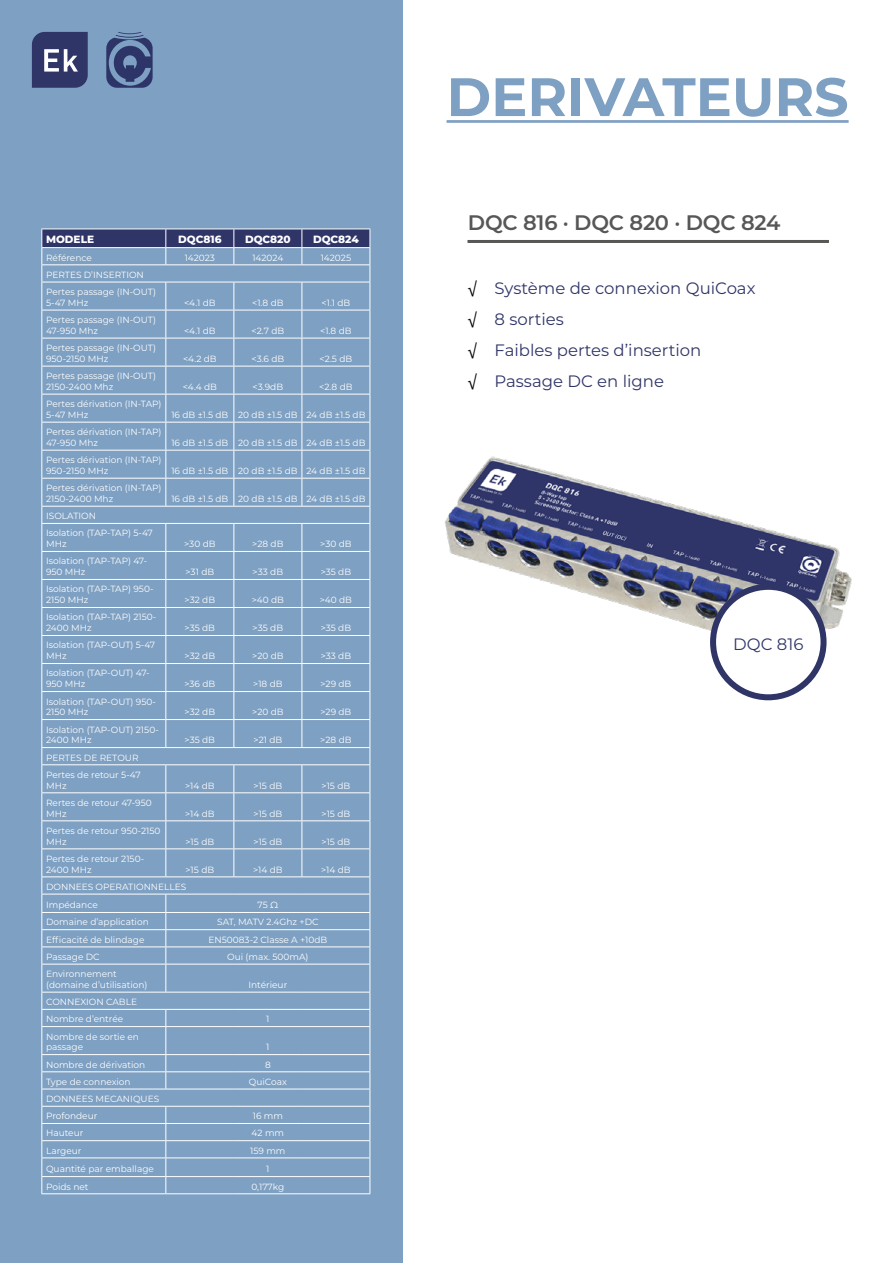
<style>
.page{position:relative;width:893px;height:1263px;background:#fff}
.page>*{position:absolute;margin:0;border:0;box-sizing:border-box;transform-origin:0 0}
.t1{font:700 54px "Montserrat";color:#7ea0c2}
.t2{font:600 21px "Montserrat";letter-spacing:-.01em;color:#575756}
.t3{font:16.5px "Montserrat";color:#303568}
.t4{font:800 10.5px "Montserrat";color:#fff}
.t5{font:9px/10.8px "Montserrat";color:#fff}
.s1{font-family:"Helvetica Neue LT Std";color:#000}
</style>
<div class="page">
<div style="left:0;top:0;width:402px;height:1263px;background:#7ea0c2"></div>
<svg style="left:32px;top:32px;width:56px;height:56px;background:#494e7b"></svg>
<svg style="left:106px;top:32px;width:47px;height:56px"></svg>
<hr style="left:467px;top:240px;width:362px;height:3px;background:#575756">
<hr style="left:447px;top:120px;width:402px;height:3px;background:#7ea0c2">
<img style="left:444px;top:456px;width:408px;height:211px">
<div style="left:713px;top:587px;width:110px;height:110px;background:#fff;border-radius:50%"></div>
<div style="left:710px;top:584px;width:116px;height:116px;border:6px solid #303568;border-radius:50%"></div>
<hr style="left:41px;top:1193px;width:125px;height:1px;background:#fff">
<hr style="left:166px;top:1193px;width:68px;height:1px;background:#fff">
<hr style="left:234px;top:1193px;width:68px;height:1px;background:#fff">
<hr style="left:302px;top:1193px;width:68px;height:1px;background:#fff">
<svg style="left:41px;top:229px;width:330px;height:964px"></svg>
<hr style="left:41px;top:247px;width:125px;height:1px;background:#fff">
<hr style="left:166px;top:247px;width:68px;height:1px;background:#fff">
<hr style="left:234px;top:247px;width:68px;height:1px;background:#fff">
<hr style="left:302px;top:247px;width:68px;height:1px;background:#fff">
<p class="t4" style="left:46px;top:232px;width:50px">MODELE</p>
<p class="t4" style="left:178px;top:232px;width:45px">DQC816</p>
<p class="t4" style="left:245px;top:232px;width:47px">DQC820</p>
<p class="t4" style="left:313px;top:232px;width:47px">DQC824</p>
<p class="t5" style="left:46px;top:252px;width:47px">Référence</p>
<p class="t5" style="left:185px;top:252px;width:32px">142023</p>
<p class="t5" style="left:252px;top:252px;width:33px">142024</p>
<p class="t5" style="left:321px;top:252px;width:32px">142025</p>
<p class="t5" style="left:46px;top:269px;width:99px">PERTES D’INSERTION</p>
<p class="t5" style="left:46px;top:286px;width:111px">Pertes passage (IN-OUT)<br>5-47 MHz</p>
<p class="t5" style="left:184px;top:297px;width:33px">&lt;4.1 dB</p>
<p class="t5" style="left:252px;top:297px;width:33px">&lt;1.8 dB</p>
<p class="t5" style="left:322px;top:297px;width:30px">&lt;1.1 dB</p>
<p class="t5" style="left:46px;top:314px;width:111px">Pertes passage (IN-OUT)<br>47-950 Mhz</p>
<p class="t5" style="left:184px;top:325px;width:33px">&lt;4.1 dB</p>
<p class="t5" style="left:252px;top:325px;width:34px">&lt;2.7 dB</p>
<p class="t5" style="left:320px;top:325px;width:33px">&lt;1.8 dB</p>
<p class="t5" style="left:46px;top:342px;width:111px">Pertes passage (IN-OUT)<br>950-2150 MHz</p>
<p class="t5" style="left:183px;top:353px;width:35px">&lt;4.2 dB</p>
<p class="t5" style="left:251px;top:353px;width:34px">&lt;3.6 dB</p>
<p class="t5" style="left:320px;top:353px;width:34px">&lt;2.5 dB</p>
<p class="t5" style="left:46px;top:370px;width:111px">Pertes passage (IN-OUT)<br>2150-2400 Mhz</p>
<p class="t5" style="left:183px;top:381px;width:36px">&lt;4.4 dB</p>
<p class="t5" style="left:253px;top:381px;width:32px">&lt;3.9dB</p>
<p class="t5" style="left:319px;top:381px;width:35px">&lt;2.8 dB</p>
<p class="t5" style="left:46px;top:398px;width:117px">Pertes dérivation (IN-TAP)<br>5-47 MHz</p>
<p class="t5" style="left:171px;top:409px;width:59px">16 dB ±1.5 dB</p>
<p class="t5" style="left:238px;top:409px;width:61px">20 dB ±1.5 dB</p>
<p class="t5" style="left:306px;top:409px;width:61px">24 dB ±1.5 dB</p>
<p class="t5" style="left:46px;top:426px;width:117px">Pertes dérivation (IN-TAP)<br>47-950 Mhz</p>
<p class="t5" style="left:171px;top:437px;width:59px">16 dB ±1.5 dB</p>
<p class="t5" style="left:238px;top:437px;width:61px">20 dB ±1.5 dB</p>
<p class="t5" style="left:306px;top:437px;width:61px">24 dB ±1.5 dB</p>
<p class="t5" style="left:46px;top:454px;width:117px">Pertes dérivation (IN-TAP)<br>950-2150 MHz</p>
<p class="t5" style="left:171px;top:465px;width:59px">16 dB ±1.5 dB</p>
<p class="t5" style="left:238px;top:465px;width:61px">20 dB ±1.5 dB</p>
<p class="t5" style="left:306px;top:465px;width:61px">24 dB ±1.5 dB</p>
<p class="t5" style="left:46px;top:482px;width:117px">Pertes dérivation (IN-TAP)<br>2150-2400 Mhz</p>
<p class="t5" style="left:171px;top:493px;width:59px">16 dB ±1.5 dB</p>
<p class="t5" style="left:238px;top:493px;width:61px">20 dB ±1.5 dB</p>
<p class="t5" style="left:306px;top:493px;width:61px">24 dB ±1.5 dB</p>
<p class="t5" style="left:46px;top:510px;width:52px">ISOLATION</p>
<p class="t5" style="left:46px;top:527px;width:108px">Isolation (TAP-TAP) 5-47<br>MHz</p>
<p class="t5" style="left:184px;top:538px;width:33px">&gt;30 dB</p>
<p class="t5" style="left:252px;top:538px;width:33px">&gt;28 dB</p>
<p class="t5" style="left:320px;top:538px;width:33px">&gt;30 dB</p>
<p class="t5" style="left:46px;top:555px;width:103px">Isolation (TAP-TAP) 47-<br>950 MHz</p>
<p class="t5" style="left:185px;top:566px;width:30px">&gt;31 dB</p>
<p class="t5" style="left:253px;top:566px;width:32px">&gt;33 dB</p>
<p class="t5" style="left:321px;top:566px;width:32px">&gt;35 dB</p>
<p class="t5" style="left:46px;top:583px;width:109px">Isolation (TAP-TAP) 950-<br>2150 MHz</p>
<p class="t5" style="left:185px;top:594px;width:32px">&gt;32 dB</p>
<p class="t5" style="left:252px;top:594px;width:34px">&gt;40 dB</p>
<p class="t5" style="left:320px;top:594px;width:34px">&gt;40 dB</p>
<p class="t5" style="left:46px;top:611px;width:112px">Isolation (TAP-TAP) 2150-<br>2400 MHz</p>
<p class="t5" style="left:185px;top:622px;width:32px">&gt;35 dB</p>
<p class="t5" style="left:253px;top:622px;width:32px">&gt;35 dB</p>
<p class="t5" style="left:321px;top:622px;width:32px">&gt;35 dB</p>
<p class="t5" style="left:46px;top:639px;width:111px">Isolation (TAP-OUT) 5-47<br>MHz</p>
<p class="t5" style="left:185px;top:650px;width:32px">&gt;32 dB</p>
<p class="t5" style="left:252px;top:650px;width:33px">&gt;20 dB</p>
<p class="t5" style="left:321px;top:650px;width:32px">&gt;33 dB</p>
<p class="t5" style="left:46px;top:667px;width:105px">Isolation (TAP-OUT) 47-<br>950 MHz</p>
<p class="t5" style="left:184px;top:678px;width:32px">&gt;36 dB</p>
<p class="t5" style="left:253px;top:678px;width:31px">&gt;18 dB</p>
<p class="t5" style="left:320px;top:678px;width:33px">&gt;29 dB</p>
<p class="t5" style="left:46px;top:696px;width:111px">Isolation (TAP-OUT) 950-<br>2150 MHz</p>
<p class="t5" style="left:185px;top:706px;width:32px">&gt;32 dB</p>
<p class="t5" style="left:252px;top:706px;width:33px">&gt;20 dB</p>
<p class="t5" style="left:320px;top:706px;width:33px">&gt;29 dB</p>
<p class="t5" style="left:46px;top:724px;width:114px">Isolation (TAP-OUT) 2150-<br>2400 MHz</p>
<p class="t5" style="left:185px;top:734px;width:32px">&gt;35 dB</p>
<p class="t5" style="left:253px;top:734px;width:30px">&gt;21 dB</p>
<p class="t5" style="left:320px;top:734px;width:33px">&gt;28 dB</p>
<p class="t5" style="left:46px;top:752px;width:94px">PERTES DE RETOUR</p>
<p class="t5" style="left:46px;top:769px;width:96px">Pertes de retour 5-47<br>MHz</p>
<p class="t5" style="left:185px;top:780px;width:31px">&gt;14 dB</p>
<p class="t5" style="left:253px;top:780px;width:30px">&gt;15 dB</p>
<p class="t5" style="left:322px;top:780px;width:30px">&gt;15 dB</p>
<p class="t5" style="left:46px;top:797px;width:107px">Rertes de retour 47-950<br>MHz</p>
<p class="t5" style="left:185px;top:808px;width:31px">&gt;14 dB</p>
<p class="t5" style="left:253px;top:808px;width:30px">&gt;15 dB</p>
<p class="t5" style="left:322px;top:808px;width:30px">&gt;15 dB</p>
<p class="t5" style="left:46px;top:825px;width:116px">Pertes de retour 950-2150<br>MHz</p>
<p class="t5" style="left:185px;top:836px;width:30px">&gt;15 dB</p>
<p class="t5" style="left:253px;top:836px;width:30px">&gt;15 dB</p>
<p class="t5" style="left:322px;top:836px;width:30px">&gt;15 dB</p>
<p class="t5" style="left:46px;top:853px;width:100px">Pertes de retour 2150-<br>2400 MHz</p>
<p class="t5" style="left:185px;top:864px;width:30px">&gt;15 dB</p>
<p class="t5" style="left:253px;top:864px;width:31px">&gt;14 dB</p>
<p class="t5" style="left:321px;top:864px;width:31px">&gt;14 dB</p>
<p class="t5" style="left:46px;top:881px;width:142px">DONNEES OPERATIONNELLES</p>
<p class="t5" style="left:46px;top:899px;width:53px">Impédance</p>
<p class="t5" style="left:258px;top:899px;width:22px">75 Ω</p>
<p class="t5" style="left:46px;top:916px;width:104px">Domaine d’application</p>
<p class="t5" style="left:217px;top:916px;width:103px">SAT, MATV 2.4Ghz +DC</p>
<p class="t5" style="left:46px;top:934px;width:100px">Efficacité de blindage</p>
<p class="t5" style="left:209px;top:934px;width:120px">EN50083-2 Classe A +10dB</p>
<p class="t5" style="left:46px;top:951px;width:55px">Passage DC</p>
<p class="t5" style="left:227px;top:951px;width:83px">Oui (max. 500mA)</p>
<p class="t5" style="left:46px;top:968px;width:103px">Environnement (domaine d’utilisation)</p>
<p class="t5" style="left:248px;top:979px;width:40px">Intérieur</p>
<p class="t5" style="left:46px;top:996px;width:92px">CONNEXION CABLE</p>
<p class="t5" style="left:46px;top:1013px;width:79px">Nombre d’entrée</p>
<p class="t5" style="left:266px;top:1013px;width:5px">1</p>
<p class="t5" style="left:46px;top:1031px;width:94px">Nombre de sortie en passage</p>
<p class="t5" style="left:266px;top:1041px;width:5px">1</p>
<p class="t5" style="left:46px;top:1059px;width:101px">Nombre de dérivation</p>
<p class="t5" style="left:265px;top:1059px;width:7px">8</p>
<p class="t5" style="left:46px;top:1076px;width:86px">Type de connexion</p>
<p class="t5" style="left:249px;top:1076px;width:40px">QuiCoax</p>
<p class="t5" style="left:46px;top:1093px;width:115px">DONNEES MECANIQUES</p>
<p class="t5" style="left:46px;top:1110px;width:53px">Profondeur</p>
<p class="t5" style="left:253px;top:1110px;width:32px">16 mm</p>
<p class="t5" style="left:46px;top:1127px;width:39px">Hauteur</p>
<p class="t5" style="left:252px;top:1127px;width:34px">42 mm</p>
<p class="t5" style="left:46px;top:1145px;width:37px">Largeur</p>
<p class="t5" style="left:250px;top:1145px;width:37px">159 mm</p>
<p class="t5" style="left:46px;top:1163px;width:109px">Quantité par emballage</p>
<p class="t5" style="left:266px;top:1163px;width:5px">1</p>
<p class="t5" style="left:46px;top:1180px;width:44px">Poids net</p>
<p class="t5" style="left:251px;top:1180px;width:34px">0,177kg</p>
<p class="t1" style="left:447px;top:58px;width:404px">DERIVATEURS</p>
<p class="t2" style="left:468px;top:207px;width:314px">DQC 816 · DQC 820 · DQC 824</p>
<p class="t3" style="left:468px;top:276px;width:289px"><span class="s1">√</span> Système de connexion QuiCoax</p>
<p class="t3" style="left:468px;top:307px;width:98px"><span class="s1">√</span> 8 sorties</p>
<p class="t3" style="left:468px;top:338px;width:235px"><span class="s1">√</span> Faibles pertes d’insertion</p>
<p class="t3" style="left:468px;top:369px;width:198px"><span class="s1">√</span> Passage DC en ligne</p>
<p class="t3" style="left:733px;top:633px;width:72px">DQC 816</p>
</div>
